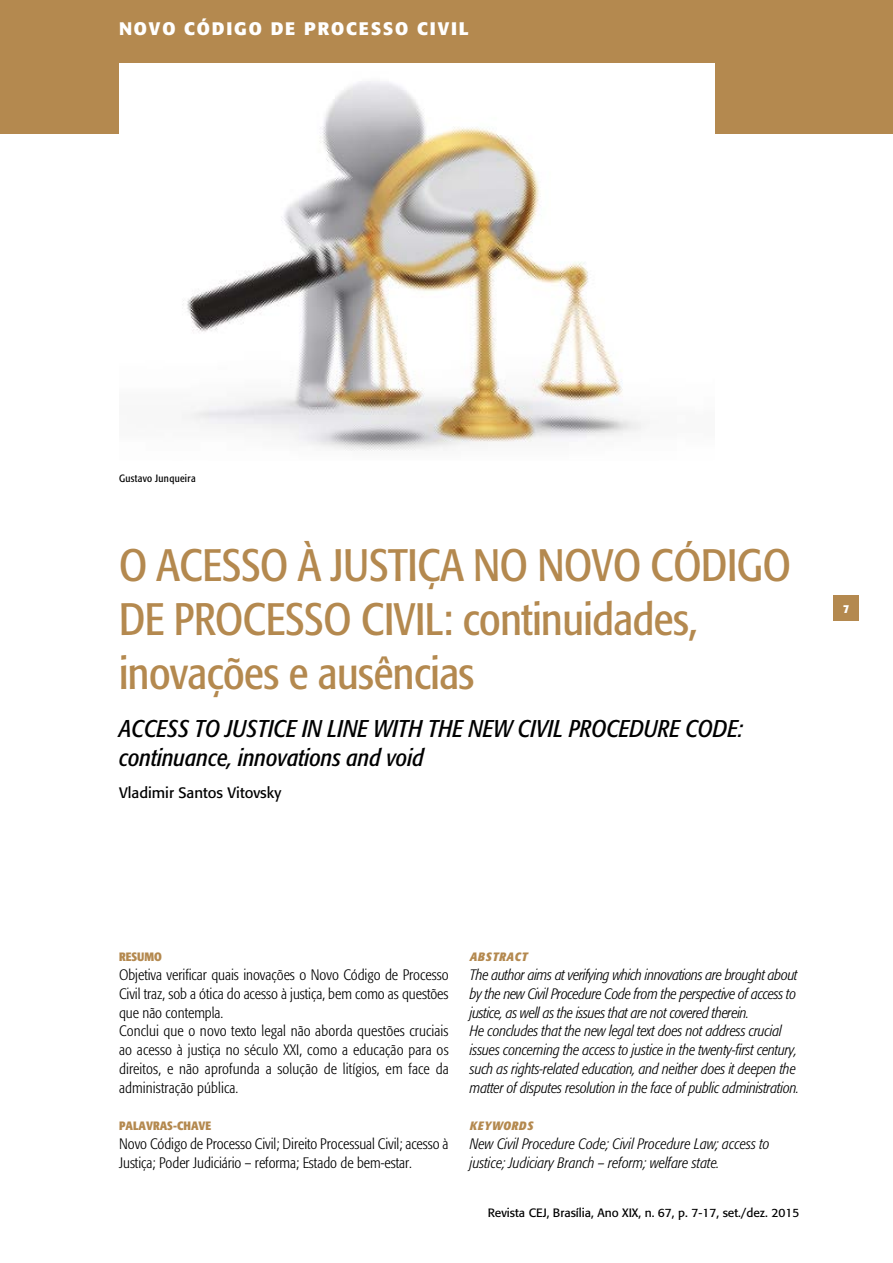
<style>
.page{position:relative;width:893px;height:1263px;background:#fff}
.page>*{position:absolute;margin:0;border:0;box-sizing:border-box;transform-origin:0 0}
.titulo_artigos{font:condensed 45px/54px "Formata";letter-spacing:-.01em;color:#b4894f}
.titulo_artigo_ingles{font:italic condensed 24px/28.8px "Formata";color:#000}
.retranca{font:700 18px "Formata";letter-spacing:.1em;color:#fff}
.abstract{font:italic 300 condensed 15px/18.8px "Formata";letter-spacing:-.01em;color:#000}
.resumo{font:300 condensed 15px/18.8px "Formata";color:#000;text-align:justify}
.autor_inicial{font:15px "Formata";color:#000}
.t1{font:12px "Formata";color:#000}
.titulo_interno{font:700 condensed 12px "Formata";color:#b4894f}
.titulo_interno_abstr{font:italic 700 condensed 12px "Formata";letter-spacing:.05em;color:#b4894f}
.numeracao{font:700 condensed 12px "Formata";color:#fff}
.ilustrador{font:condensed 10.5px "Formata";letter-spacing:.03em;color:#000}
</style>
<div class="page">
<div style="left:833px;top:595px;width:26px;height:26px;background:#b4894f"></div>
<div style="left:0;top:0;width:893px;height:134px;background:#b4894f"></div>
<img style="left:119px;top:64px;width:595px;height:387px">
<p class="retranca" style="left:119px;top:18px;width:351px">NOVO CÓDIGO DE PROCESSO CIVIL</p>
<p class="ilustrador" style="left:119px;top:472px;width:78px">Gustavo Junqueira</p>
<p class="titulo_artigos" style="left:119px;top:538px;width:673px">O ACESSO À JUSTIÇA NO NOVO CÓDIGO<br>DE PROCESSO CIVIL: continuidades, inovações e ausências</p>
<p class="titulo_artigo_ingles" style="left:119px;top:715px;width:626px">ACCESS TO JUSTICE IN LINE WITH THE NEW CIVIL PROCEDURE CODE: continuance, innovations and void</p>
<p class="autor_inicial" style="left:119px;top:784px;width:164px">Vladimir Santos Vitovsky</p>
<p class="numeracao" style="left:843px;top:601px;width:7px">7</p>
<p class="titulo_interno" style="left:119px;top:950px;width:44px">RESUMO</p>
<p class="resumo" style="left:119px;top:966px;width:331px">Objetiva verificar quais inovações o Novo Código de Processo Civil traz, sob a ótica do acesso à justiça, bem como as questões que não contempla.</p>
<p class="resumo" style="left:119px;top:1022px;width:331px">Conclui que o novo texto legal não aborda questões cruciais ao acesso à justiça no século XXI, como a educação para os direitos, e não aprofunda a solução de litígios, em face da administração pública.</p>
<p class="titulo_interno" style="left:119px;top:1118px;width:94px">PALAVRAS-CHAVE</p>
<p class="resumo" style="left:119px;top:1134px;width:331px">Novo Código de Processo Civil; Direito Processual Civil; acesso à<br>Justiça; Poder Judiciário – reforma; Estado de bem-estar.</p>
<p class="titulo_interno_abstr" style="left:470px;top:950px;width:59px">ABSTRACT</p>
<p class="abstract" style="left:470px;top:966px;width:329px;text-align:justify">The author aims at verifying which innovations are brought about by the new Civil Procedure Code from the perspective of access to justice, as well as the issues that are not covered therein.</p>
<p class="abstract" style="left:470px;top:1022px;width:331px">He concludes that the new legal text does not address crucial issues concerning the access to justice in the twenty-first century, such as rights-related education, and neither does it deepen the matter of disputes resolution in the face of public administration.</p>
<p class="titulo_interno_abstr" style="left:470px;top:1118px;width:65px">KEYWORDS</p>
<p class="abstract" style="left:470px;top:1134px;width:301px">New Civil Procedure Code; Civil Procedure Law; access to justice; Judiciary Branch – reform; welfare state.</p>
<p class="t1" style="left:488px;top:1206px;width:313px">Revista CEJ, Brasília, Ano XIX, n. 67, p. 7-17, set./dez. 2015</p>
</div>
